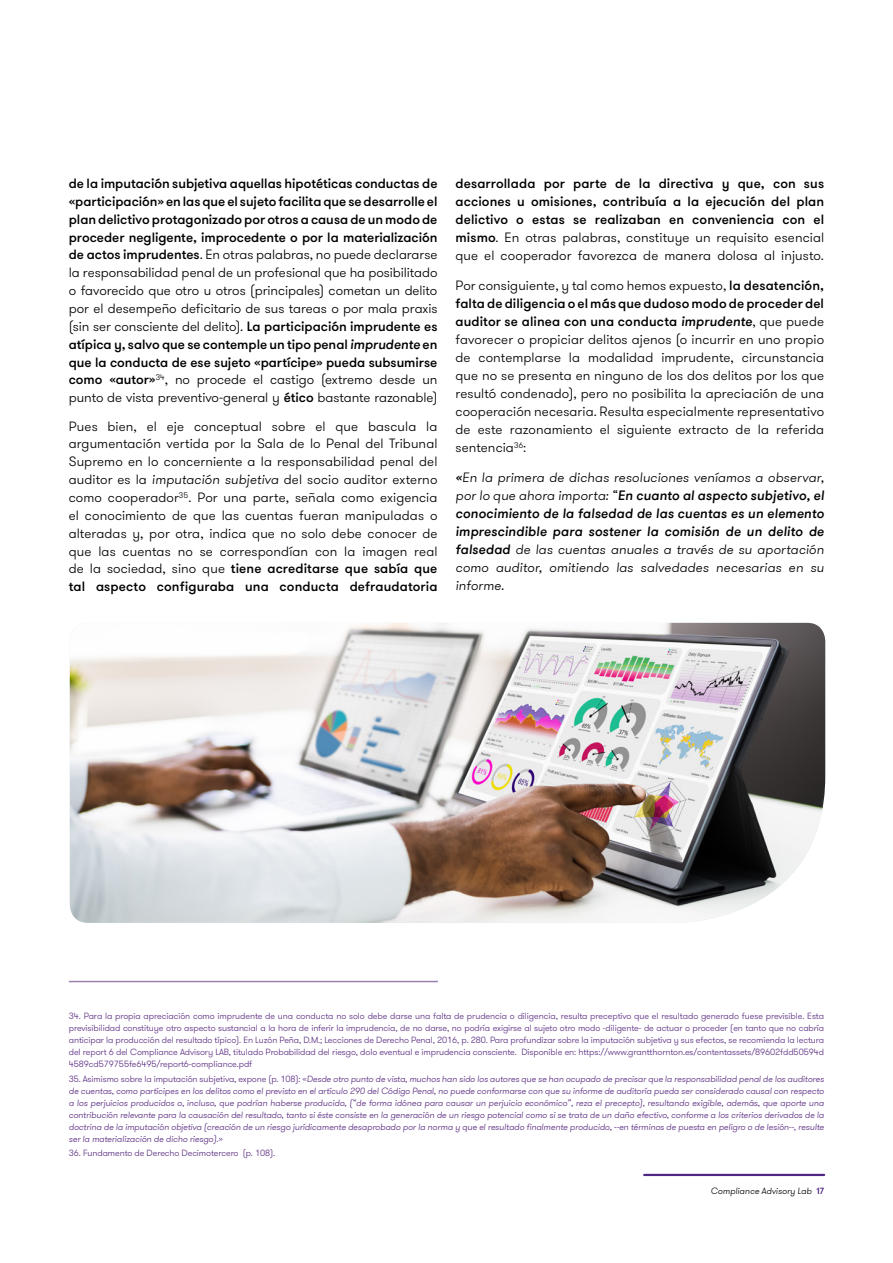
<style>
.page{position:relative;width:893px;height:1263px;background:#fff}
.page>*{position:absolute;margin:0;border:0;box-sizing:border-box;transform-origin:0 0}
.t1{font:300 13.5px/17.9px "GT Walsheim Pro";letter-spacing:.005em;color:#000;text-align:justify}
.t2{font:500 13.5px/17.9px "GT Walsheim Pro";color:#000;text-align:justify}
.t3{font:italic 300 13.5px/18.1px "GT Walsheim Pro";letter-spacing:.005em;color:#000;text-align:justify}
.t4{font:italic 300 9px/12px "GT Walsheim Pro";letter-spacing:-.01em;color:#5b2d82;text-align:justify}
.t5{font:300 9px/12px "GT Walsheim Pro";letter-spacing:-.01em;color:#5b2d82;text-align:justify}
.t6{font:italic 300 9px "GT Walsheim Pro";color:#000}
.s1{font-weight:300}
.s2{font-style:italic}
.s3{font-weight:500}
.s4{font-weight:500;font-style:italic}
.s5{font-style:normal}
.s6{font-weight:500;font-style:normal;color:#4f2683}
</style>
<div class="page">
<hr style="left:644px;top:1174px;width:180px;height:2px;background:#4f2683">
<hr style="left:69px;top:981px;width:369px;height:1px;background:#5b2d82">
<img style="left:70px;top:623px;width:755px;height:300px">
<p class="t2" style="left:69px;top:175px;width:370px">de la imputación subjetiva aquellas hipotéticas conductas de «participación» en las que el sujeto facilita que se desarrolle el plan delictivo protagonizado por otros a causa de un modo de proceder negligente, improcedente o por la materialización de actos imprudentes<span class="s1">. En otras palabras, no puede declararse la responsabilidad penal de un profesional que ha posibilitado o favorecido que otro u otros (principales) cometan un delito por el desempeño deficitario de sus tareas o por mala praxis (sin ser consciente del delito).</span> La participación imprudente es atípica y, salvo que se contemple un tipo penal <span class="s2">imprudente</span> en que la conducta de ese sujeto «partícipe» pueda subsumirse como «autor»<sup>34</sup><span class="s1">, no procede el castigo (extremo desde un punto de vista preventivo-general y</span> ético <span class="s1">bastante razonable)</span></p>
<p class="t1" style="left:69px;top:417px;width:370px">Pues bien, el eje conceptual sobre el que bascula la argumentación vertida por la Sala de lo Penal del Tribunal Supremo en lo concerniente a la responsabilidad penal del auditor es la <span class="s2">imputación subjetiva</span> del socio auditor externo como cooperador<sup>35</sup>. Por una parte, señala como exigencia el conocimiento de que las cuentas fueran manipuladas o alteradas y, por otra, indica que no solo debe conocer de que las cuentas no se correspondían con la imagen real de la sociedad, sino que <span class="s3">tiene acreditarse que sabía que tal aspecto configuraba una conducta defraudatoria</span></p>
<p class="t2" style="left:455px;top:175px;width:370px">desarrollada por parte de la directiva y que, con sus acciones u omisiones, contribuía a la ejecución del plan delictivo o estas se realizaban en conveniencia con el mismo<span class="s1">. En otras palabras, constituye un requisito esencial que el cooperador favorezca de manera dolosa al injusto.</span></p>
<p class="t1" style="left:455px;top:276px;width:370px">Por consiguiente, y tal como hemos expuesto, <span class="s3">la desatención, falta de diligencia o el más que dudoso modo de proceder del auditor se alinea con una conducta</span> <span class="s4">imprudente</span>, que puede favorecer o propiciar delitos ajenos (o incurrir en uno propio de contemplarse la modalidad imprudente, circunstancia que no se presenta en ninguno de los dos delitos por los que resultó condenado), pero no posibilita la apreciación de una cooperación necesaria. Resulta especialmente representativo de este razonamiento el siguiente extracto de la referida sentencia<sup>36</sup>:</p>
<p class="t3" style="left:455px;top:468px;width:370px"><span class="s3">«</span>En la primera de dichas resoluciones veníamos a observar, por lo que ahora importa: “<span class="s3">En cuanto al aspecto subjetivo, el conocimiento de la falsedad de las cuentas es un elemento imprescindible para sostener la comisión de un delito de falsedad</span> de las cuentas anuales a través de su aportación como auditor, omitiendo las salvedades necesarias en su informe.</p>
<p class="t5" style="left:69px;top:1010px;width:757px">34. Para la propia apreciación como imprudente de una conducta no solo debe darse una falta de prudencia o diligencia, resulta preceptivo que el resultado generado fuese previsible. Esta previsibilidad constituye otro aspecto sustancial a la hora de inferir la imprudencia, de no darse, no podría exigirse al sujeto otro modo -diligente- de actuar o proceder (en tanto que no cabría anticipar la producción del resultado típico). En Luzón Peña, D.M.; Lecciones de Derecho Penal, 2016, p. 280. Para profundizar sobre la imputación subjetiva y sus efectos, se recomienda la lectura del report 6 del Compliance Advisory LAB, titulado Probabilidad del riesgo, dolo eventual e imprudencia consciente. Disponible en: https://www.grantthornton.es/contentassets/89602fdd50594d 4589cd579755fe6495/report6-compliance.pdf</p>
<p class="t4" style="left:69px;top:1073px;width:757px"><span class="s5">35. Asimismo sobre la imputación subjetiva, expone (p. 108): «</span>Desde otro punto de vista, muchos han sido los autores que se han ocupado de precisar que la responsabilidad penal de los auditores de cuentas, como partícipes en los delitos como el previsto en el artículo 290 del Código Penal, no puede conformarse con que su informe de auditoría pueda ser considerado causal con respecto a los perjuicios producidos o, incluso, que podrían haberse producido, (“de forma idónea para causar un perjuicio económico”, reza el precepto), resultando exigible, además, que aporte una contribución relevante para la causación del resultado, tanto si éste consiste en la generación de un riesgo potencial como si se trata de un daño efectivo, conforme a los criterios derivados de la doctrina de la imputación objetiva (creación de un riesgo jurídicamente desaprobado por la norma y que el resultado finalmente producido, --en términos de puesta en peligro o de lesión--, resulte ser la materialización de dicho riesgo).»</p>
<p class="t5" style="left:69px;top:1147px;width:208px">36. Fundamento de Derecho Decimotercero (p. 108).</p>
<p class="t6" style="left:711px;top:1185px;width:115px">Compliance Advisory Lab <span class="s6">17</span></p>
</div>
